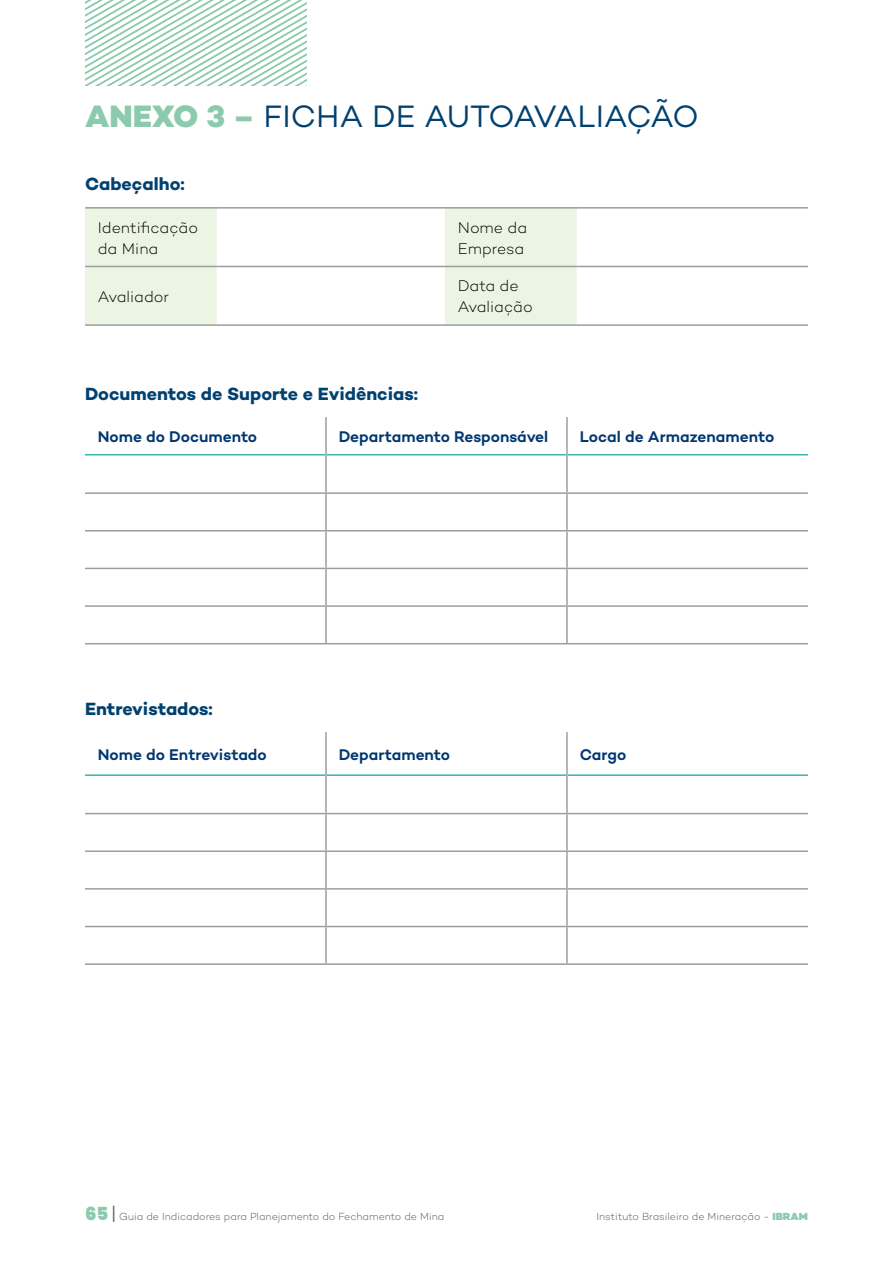
<style>
.page{position:relative;width:893px;height:1263px;background:#fff}
.page>*{position:absolute;margin:0;border:0;box-sizing:border-box;transform-origin:0 0}
.t1{font:31.5px "Campton";letter-spacing:-.01em;color:#004170}
.t2{font:700 18px "Campton";color:#004170}
.t3{font:600 15.75px "Campton";color:#003770}
.t4{font:300 15.75px/21px "Campton";color:#000}
.t5{font:300 10.5px "Campton";color:#575756}
.s1{font-weight:800;color:#8ccaae}
.s2{font-family:"Poppins";font-weight:900;font-size:18px;color:#8ccaae}
.s3{font-family:"Poppins";font-size:18px}
.s4{font-weight:900;color:#8ccaae}
</style>
<div class="page">
<svg style="left:85px;top:209px;width:492px;height:115px;fill:#ecf4e3"></svg>
<hr style="left:85px;top:266px;width:132px;height:1px;background:#9d9d9c">
<hr style="left:217px;top:266px;width:228px;height:1px;background:#9d9d9c">
<hr style="left:445px;top:266px;width:132px;height:1px;background:#9d9d9c">
<hr style="left:577px;top:266px;width:231px;height:1px;background:#9d9d9c">
<hr style="left:85px;top:324px;width:132px;height:2px;background:#9d9d9c">
<hr style="left:217px;top:324px;width:228px;height:2px;background:#9d9d9c">
<hr style="left:445px;top:324px;width:132px;height:2px;background:#9d9d9c">
<hr style="left:577px;top:324px;width:231px;height:2px;background:#9d9d9c">
<hr style="left:85px;top:207px;width:132px;height:2px;background:#9d9d9c">
<hr style="left:217px;top:207px;width:228px;height:2px;background:#9d9d9c">
<hr style="left:445px;top:207px;width:132px;height:2px;background:#9d9d9c">
<hr style="left:577px;top:207px;width:231px;height:2px;background:#9d9d9c">
<hr style="left:85px;top:454px;width:240px;height:1px;background:#38b6ab">
<hr style="left:327px;top:454px;width:239px;height:1px;background:#38b6ab">
<hr style="left:568px;top:454px;width:240px;height:1px;background:#38b6ab">
<hr style="left:85px;top:492px;width:241px;height:2px;background:#9d9d9c">
<hr style="left:326px;top:492px;width:241px;height:2px;background:#9d9d9c">
<hr style="left:567px;top:492px;width:241px;height:2px;background:#9d9d9c">
<hr style="left:85px;top:530px;width:241px;height:1px;background:#9d9d9c">
<hr style="left:326px;top:530px;width:241px;height:1px;background:#9d9d9c">
<hr style="left:567px;top:530px;width:241px;height:1px;background:#9d9d9c">
<hr style="left:85px;top:568px;width:241px;height:1px;background:#9d9d9c">
<hr style="left:326px;top:568px;width:241px;height:1px;background:#9d9d9c">
<hr style="left:567px;top:568px;width:241px;height:1px;background:#9d9d9c">
<hr style="left:85px;top:605px;width:241px;height:2px;background:#9d9d9c">
<hr style="left:326px;top:605px;width:241px;height:2px;background:#9d9d9c">
<hr style="left:567px;top:605px;width:241px;height:2px;background:#9d9d9c">
<hr style="left:85px;top:643px;width:241px;height:1px;background:#9d9d9c">
<hr style="left:326px;top:643px;width:241px;height:1px;background:#9d9d9c">
<hr style="left:567px;top:643px;width:241px;height:1px;background:#9d9d9c">
<hr style="left:325px;top:417px;width:2px;height:38px;background:#9d9d9c">
<hr style="left:566px;top:417px;width:2px;height:38px;background:#9d9d9c">
<hr style="left:325px;top:455px;width:2px;height:37px;background:#9d9d9c">
<hr style="left:566px;top:455px;width:2px;height:37px;background:#9d9d9c">
<hr style="left:325px;top:494px;width:2px;height:36px;background:#9d9d9c">
<hr style="left:566px;top:494px;width:2px;height:36px;background:#9d9d9c">
<hr style="left:325px;top:531px;width:2px;height:37px;background:#9d9d9c">
<hr style="left:566px;top:531px;width:2px;height:37px;background:#9d9d9c">
<hr style="left:325px;top:569px;width:2px;height:36px;background:#9d9d9c">
<hr style="left:566px;top:569px;width:2px;height:36px;background:#9d9d9c">
<hr style="left:325px;top:607px;width:2px;height:36px;background:#9d9d9c">
<hr style="left:566px;top:607px;width:2px;height:36px;background:#9d9d9c">
<hr style="left:85px;top:774px;width:240px;height:2px;background:#38b6ab">
<hr style="left:327px;top:774px;width:239px;height:2px;background:#38b6ab">
<hr style="left:568px;top:774px;width:240px;height:2px;background:#38b6ab">
<hr style="left:85px;top:813px;width:241px;height:1px;background:#9d9d9c">
<hr style="left:326px;top:813px;width:241px;height:1px;background:#9d9d9c">
<hr style="left:567px;top:813px;width:241px;height:1px;background:#9d9d9c">
<hr style="left:85px;top:850px;width:241px;height:2px;background:#9d9d9c">
<hr style="left:326px;top:850px;width:241px;height:2px;background:#9d9d9c">
<hr style="left:567px;top:850px;width:241px;height:2px;background:#9d9d9c">
<hr style="left:85px;top:888px;width:241px;height:2px;background:#9d9d9c">
<hr style="left:326px;top:888px;width:241px;height:2px;background:#9d9d9c">
<hr style="left:567px;top:888px;width:241px;height:2px;background:#9d9d9c">
<hr style="left:85px;top:926px;width:241px;height:1px;background:#9d9d9c">
<hr style="left:326px;top:926px;width:241px;height:1px;background:#9d9d9c">
<hr style="left:567px;top:926px;width:241px;height:1px;background:#9d9d9c">
<hr style="left:85px;top:963px;width:241px;height:2px;background:#9d9d9c">
<hr style="left:326px;top:963px;width:241px;height:2px;background:#9d9d9c">
<hr style="left:567px;top:963px;width:241px;height:2px;background:#9d9d9c">
<hr style="left:325px;top:775px;width:2px;height:38px;background:#9d9d9c">
<hr style="left:566px;top:775px;width:2px;height:38px;background:#9d9d9c">
<hr style="left:325px;top:814px;width:2px;height:36px;background:#9d9d9c">
<hr style="left:566px;top:814px;width:2px;height:36px;background:#9d9d9c">
<hr style="left:325px;top:852px;width:2px;height:36px;background:#9d9d9c">
<hr style="left:566px;top:852px;width:2px;height:36px;background:#9d9d9c">
<hr style="left:325px;top:890px;width:2px;height:36px;background:#9d9d9c">
<hr style="left:566px;top:890px;width:2px;height:36px;background:#9d9d9c">
<hr style="left:325px;top:927px;width:2px;height:36px;background:#9d9d9c">
<hr style="left:566px;top:927px;width:2px;height:36px;background:#9d9d9c">
<hr style="left:325px;top:732px;width:2px;height:43px;background:#9d9d9c">
<hr style="left:566px;top:732px;width:2px;height:43px;background:#9d9d9c">
<svg style="left:85px;top:0;width:221px;height:85px"></svg>
<h1 class="t1" style="left:85px;top:97px;width:615px"><span class="s1">ANEXO 3 –</span> FICHA DE AUTOAVALIAÇÃO</h1>
<p class="t2" style="left:85px;top:172px;width:101px">Cabeçalho:</p>
<p class="t4" style="left:98px;top:217px;width:102px">Identificação da Mina</p>
<p class="t4" style="left:458px;top:217px;width:71px">Nome da<br>Empresa</p>
<p class="t4" style="left:98px;top:286px;width:73px">Avaliador</p>
<p class="t4" style="left:458px;top:275px;width:76px">Data de<br>Avaliação</p>
<p class="t2" style="left:85px;top:382px;width:335px">Documentos de Suporte e Evidências:</p>
<p class="t3" style="left:98px;top:427px;width:161px">Nome do Documento</p>
<p class="t3" style="left:339px;top:427px;width:211px">Departamento Responsável</p>
<p class="t3" style="left:580px;top:427px;width:196px">Local de Armazenamento</p>
<p class="t2" style="left:85px;top:697px;width:129px">Entrevistados:</p>
<p class="t3" style="left:98px;top:744px;width:170px">Nome do Entrevistado</p>
<p class="t3" style="left:339px;top:744px;width:113px">Departamento</p>
<p class="t3" style="left:580px;top:744px;width:48px">Cargo</p>
<p class="t5" style="left:85px;top:1210px;width:361px"><span class="s2">65</span> <span class="s3">|</span> Guia de Indicadores para Planejamento do Fechamento de Mina</p>
<p class="t5" style="left:596px;top:1210px;width:213px">Instituto Brasileiro de Mineração - <span class="s4">IBRAM</span></p>
</div>
